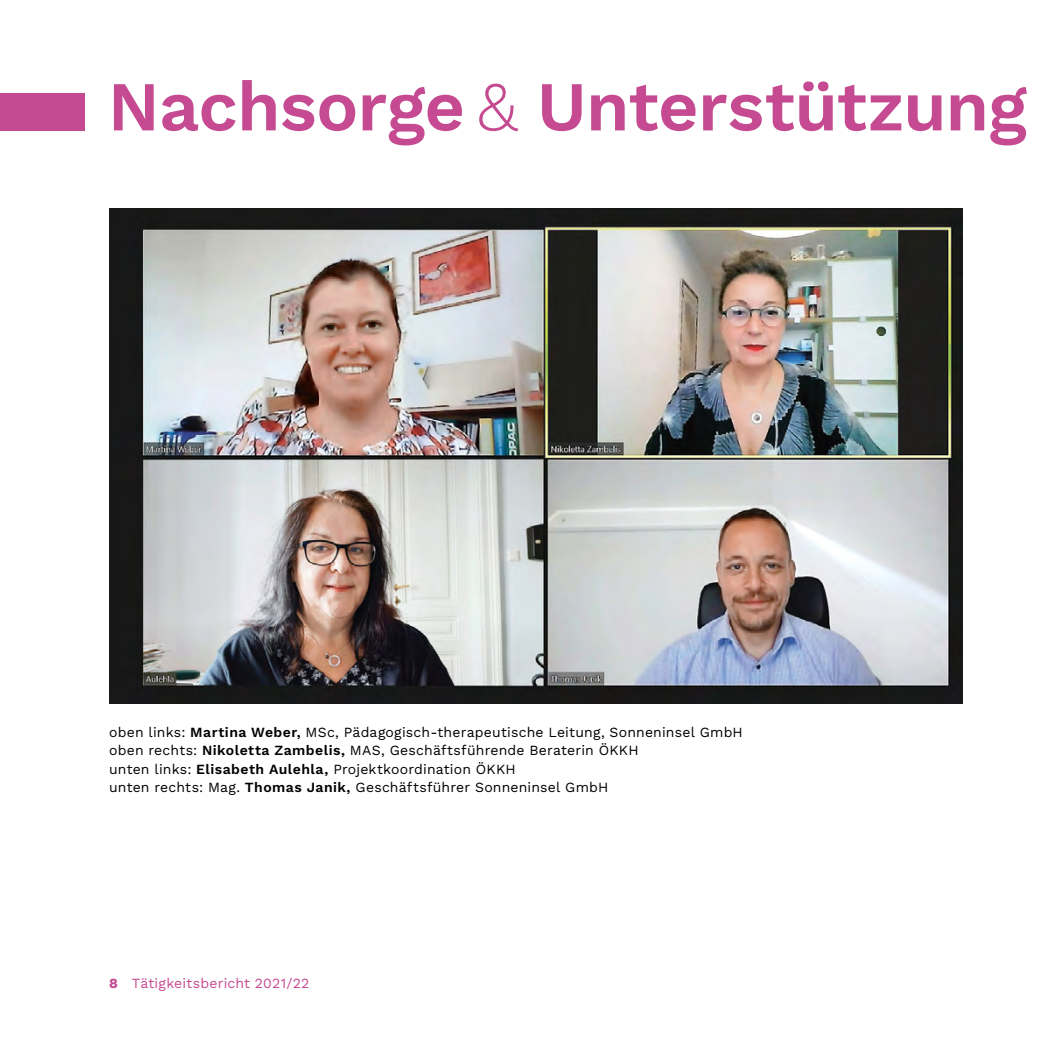
<style>
.page{position:relative;width:1042px;height:1042px;background:#fff}
.page>*{position:absolute;margin:0;border:0;box-sizing:border-box;transform-origin:0 0}
.t1{font:600 70px "Work Sans";letter-spacing:-.01em;color:#c54a91}
.Kleintext{font:14px "Work Sans";letter-spacing:.015em;color:#000}
.t2{font:14px "Work Sans";letter-spacing:.015em;color:#c54a91}
.s1{font-weight:300}
.s2{font-weight:600}
.s3{font-weight:700}
</style>
<div class="page">
<img style="left:109px;top:208px;width:853px;height:495px">
<div style="left:0;top:93px;width:84px;height:37px;background:#c54a91"></div>
<h1 class="t1" style="left:108px;top:53px;width:920px">Nachsorge <span class="s1">&amp;</span> Unterstützung</h1>
<p class="Kleintext" style="left:109px;top:721px;width:635px">oben links: <span class="s2">Martina Weber,</span> MSc, Pädagogisch-therapeutische Leitung, Sonneninsel GmbH</p>
<p class="Kleintext" style="left:109px;top:740px;width:531px">oben rechts: <span class="s2">Nikoletta Zambelis,</span> MAS, Geschäftsführende Beraterin ÖKKH</p>
<p class="Kleintext" style="left:109px;top:758px;width:408px">unten links: <span class="s2">Elisabeth Aulehla,</span> Projektkoordination ÖKKH</p>
<p class="Kleintext" style="left:109px;top:776px;width:501px">unten rechts: Mag. <span class="s2">Thomas Janik,</span> Geschäftsführer Sonneninsel GmbH</p>
<p class="t2" style="left:109px;top:972px;width:202px"><span class="s3">8</span> Tätigkeitsbericht 2021/22</p>
</div>
